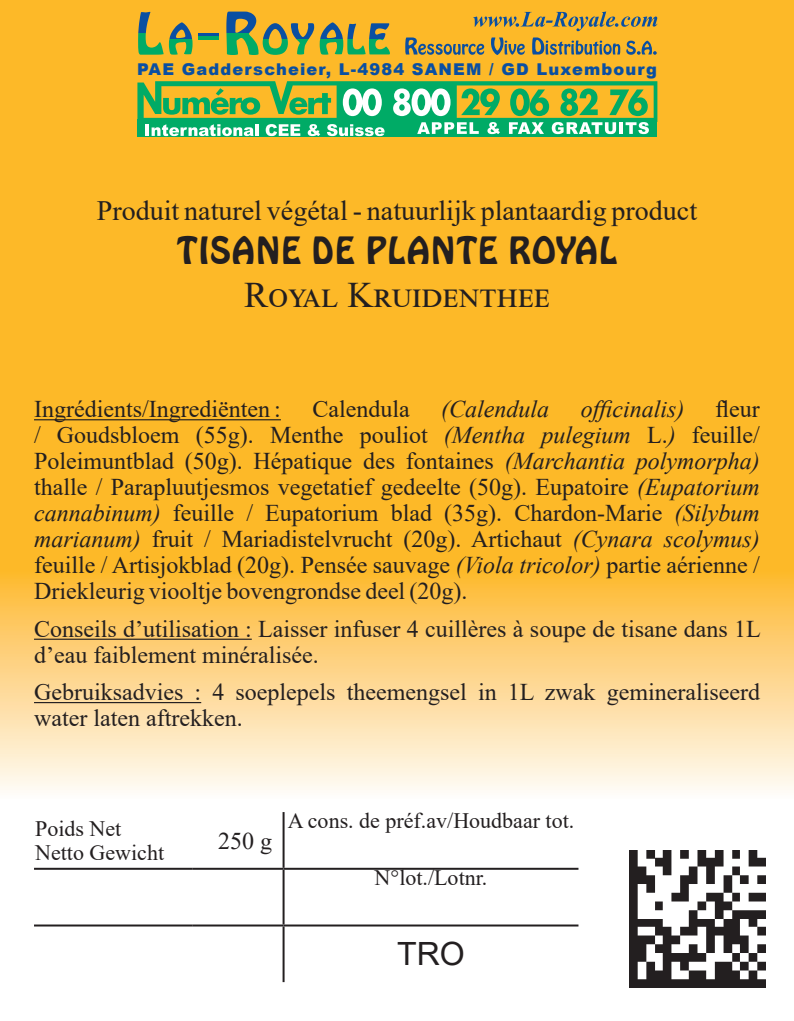
<style>
.page{position:relative;width:794px;height:1021px;background:#fff}
.page>*{position:absolute;margin:0;border:0;box-sizing:border-box;transform-origin:0 0}
.Nom_Produit{font:36px "Hobo BT";color:#231f20}
.Nom_Produit-2{font:36px "Times New Roman";color:#231f20}
.t1{font:32px "Arial";color:#231f20}
.t2{font:28px "Times New Roman";color:#231f20}
.DLC{font:24px/26px "Times New Roman";color:#231f20}
.t3{font:italic 24px "Times New Roman";color:#231f20}
.DLC-2{font:22px/24px "Times New Roman";color:#231f20}
.t4{font:900 16.4px "Arial";letter-spacing:.07em;color:#0a4fa2}
.s1{font-style:italic}
</style>
<div class="page">
<div style="left:0;top:0;width:794px;height:1020px;background:#fdb928"></div>
<div style="left:0;top:729px;width:794px;height:291px;background:#fff"></div>
<div style="left:0;top:568px;width:794px;height:230px;background:linear-gradient(to bottom,#feb72d,#fefbf8)"></div>
<svg style="left:473px;top:12px;width:157px;height:19px"></svg>
<svg style="left:631px;top:17px;width:10px;height:10px"></svg>
<svg style="left:641px;top:17px;width:16px;height:10px"></svg>
<svg style="left:405px;top:37px;width:79px;height:18px"></svg>
<svg style="left:491px;top:37px;width:33px;height:18px"></svg>
<svg style="left:532px;top:37px;width:88px;height:18px"></svg>
<svg style="left:626px;top:41px;width:30px;height:14px"></svg>
<svg style="left:138px;top:12px;width:54px;height:43px"></svg>
<svg style="left:226px;top:12px;width:88px;height:43px"></svg>
<svg style="left:320px;top:22px;width:70px;height:33px"></svg>
<svg style="left:198px;top:33px;width:21px;height:7px"></svg>
<div style="left:137px;top:119px;width:520px;height:18px;background:#00ab66"></div>
<svg style="left:137px;top:81px;width:520px;height:55px"></svg>
<img style="left:629px;top:850px;width:137px;height:137px">
<hr style="left:282px;top:812px;width:2px;height:55px;background:#231f20">
<hr style="left:34px;top:867px;width:159px;height:2px;background:#231f20">
<hr style="left:193px;top:867px;width:90px;height:2px;background:#231f20">
<hr style="left:283px;top:867px;width:295px;height:2px;background:#231f20">
<hr style="left:282px;top:869px;width:2px;height:55px;background:#231f20">
<hr style="left:34px;top:924px;width:159px;height:2px;background:#231f20">
<hr style="left:193px;top:924px;width:90px;height:2px;background:#231f20">
<hr style="left:283px;top:924px;width:295px;height:2px;background:#231f20">
<hr style="left:282px;top:926px;width:2px;height:56px;background:#231f20">
<hr style="left:34px;top:419px;width:247px;height:1px;background:#231f20">
<hr style="left:34px;top:638px;width:218px;height:2px;background:#231f20">
<hr style="left:34px;top:702px;width:167px;height:1px;background:#231f20">
<p class="t4" style="left:137px;top:57px;width:521px">PAE Gadderscheier, L-4984 SANEM / GD Luxembourg</p>
<p class="t2" style="left:97px;top:191px;width:602px">Produit naturel végétal - natuurlijk plantaardig product</p>
<p class="Nom_Produit" style="left:176px;top:228px;width:443px">TISANE DE PLANTE ROYAL</p>
<p class="Nom_Produit-2" style="left:244px;top:269px;width:307px">Royal Kruidenthee</p>
<p class="DLC" style="left:34px;top:395px;width:727px;text-align:justify;text-indent:682px">fleur / Goudsbloem (55g). Menthe pouliot <span class="s1">(Mentha pulegium</span> L.<span class="s1">)</span> feuille/ Poleimuntblad (50g). Hépatique des fontaines <span class="s1">(Marchantia polymorpha) </span>thalle / Parapluutjesmos vegetatief gedeelte (50g). Eupatoire <span class="s1">(Eupatorium cannabinum)</span> feuille / Eupatorium blad (35g). Chardon-Marie <span class="s1">(Silybum marianum)</span> fruit / Mariadistelvrucht (20g). Artichaut <span class="s1">(Cynara scolymus) </span>feuille / Artisjokblad (20g). Pensée sauvage <span class="s1">(Viola tricolor)</span> partie aérienne / Driekleurig viooltje bovengrondse deel (20g).</p>
<p class="DLC" style="left:34px;top:614px;width:728px">Conseils d’utilisation : Laisser infuser 4 cuillères à soupe de tisane dans 1L d’eau faiblement minéralisée.</p>
<p class="DLC" style="left:34px;top:678px;width:727px">Gebruiksadvies : 4 soeplepels theemengsel in 1L zwak gemineraliseerd water laten aftrekken.</p>
<p class="DLC" style="left:34px;top:395px;width:248px">Ingrédients/Ingrediënten :</p>
<p class="DLC" style="left:312px;top:395px;width:99px">Calendula</p>
<p class="t3" style="left:441px;top:392px;width:109px">(Calendula</p>
<p class="t3" style="left:580px;top:392px;width:105px">officinalis)</p>
<p class="DLC-2" style="left:35px;top:816px;width:130px">Poids Net<br>Netto Gewicht</p>
<p class="DLC" style="left:218px;top:827px;width:55px">250 g</p>
<p class="DLC-2" style="left:288px;top:808px;width:288px">A cons. de préf.av/Houdbaar tot.</p>
<p class="DLC-2" style="left:375px;top:865px;width:114px">N°lot./Lotnr.</p>
<p class="t1" style="left:397px;top:932px;width:69px">TRO</p>
</div>
